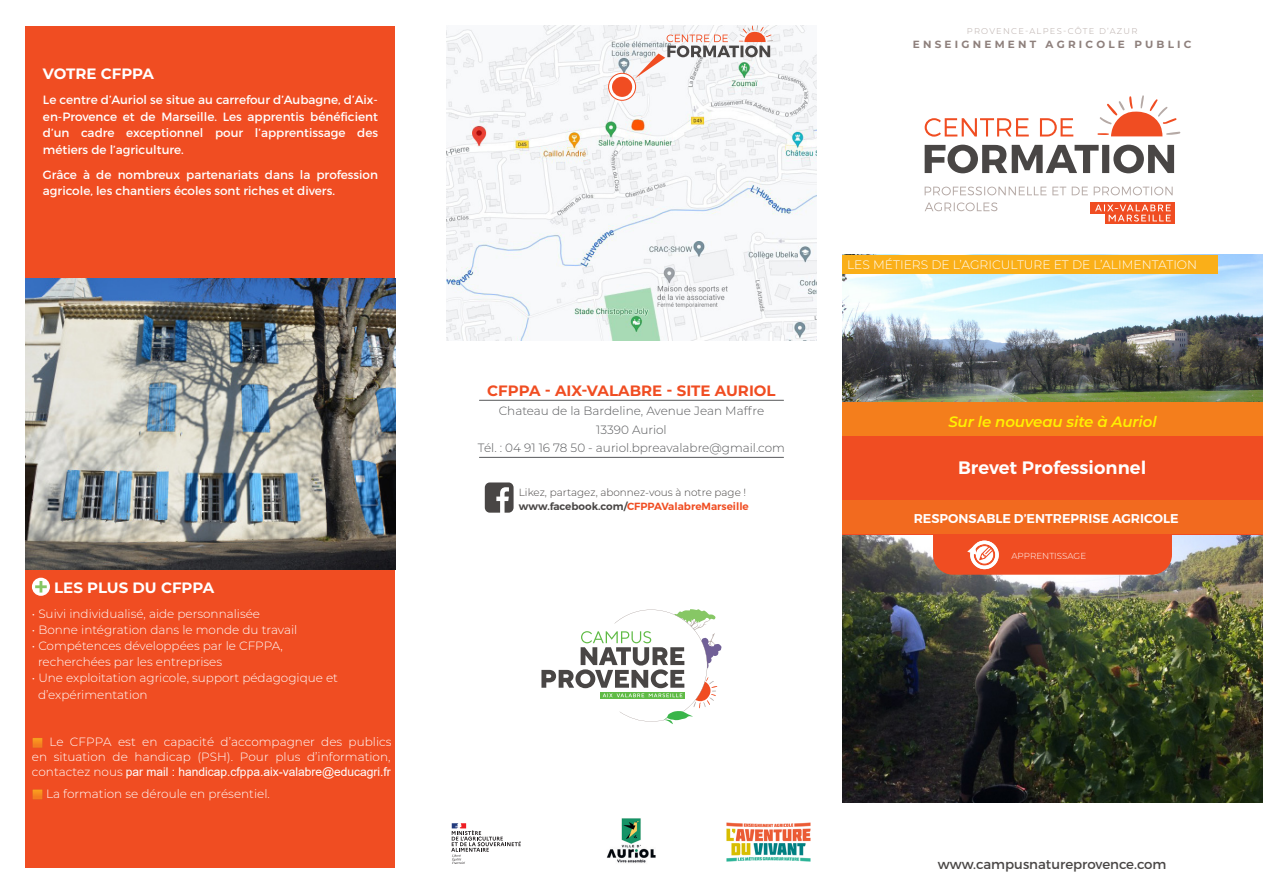
<style>
.page{position:relative;width:1263px;height:893px;background:#fff}
.page>*{position:absolute;margin:0;border:0;box-sizing:border-box;transform-origin:0 0}
.t1{font:600 18px "Montserrat";letter-spacing:.005em;color:#fff}
.t2{font:700 15px "Montserrat";color:#f04d22}
.t3{font:700 15px "Montserrat";color:#fff}
.t4{font:italic 600 15px "Montserrat";letter-spacing:-.01em;color:#fff101}
.t5{font:13.35px "Montserrat";color:#494645}
.t6{font:600 12.75px "Montserrat";color:#fff}
.t7{font:300 12.3px "Montserrat";color:#fff}
.t8{font:300 12px/15px "Montserrat";color:#fff;text-align:justify}
.t9{font:12px/16.5px "Montserrat";color:#fff;text-align:justify}
.t10{font:300 12px "Montserrat";color:#57585a}
.t11{font:700 10.5px "Montserrat";letter-spacing:.31em;color:#8e807c}
.t12{font:300 10.35px "Montserrat";color:#494645}
.t13{font:600 10.35px "Montserrat";color:#f04d22}
.t14{font:300 8.7px "Montserrat";color:#fff}
.t15{font:300 8.4px "Montserrat";letter-spacing:.15em;color:#b5a9a5}
.s1{font-family:"Arial";font-weight:400}
.s2{color:#494645}
</style>
<div class="page">
<img style="left:842px;top:255px;width:421px;height:548px">
<div style="left:26px;top:26px;width:369px;height:841px;background:#f04d22"></div>
<svg style="left:32px;top:578px;width:18px;height:18px"></svg>
<svg style="left:35px;top:581px;width:12px;height:11px"></svg>
<div style="left:842px;top:402px;width:421px;height:133px;background:#f04d22"></div>
<svg style="left:485px;top:482px;width:29px;height:31px"></svg>
<svg style="left:925px;top:145px;width:249px;height:28px"></svg>
<svg style="left:925px;top:118px;width:148px;height:19px"></svg>
<div style="left:1090px;top:202px;width:84px;height:12px;background:#f04d22"></div>
<svg style="left:1097px;top:95px;width:84px;height:41px"></svg>
<svg style="left:925px;top:202px;width:72px;height:9px"></svg>
<svg style="left:925px;top:187px;width:141px;height:8px"></svg>
<div style="left:1105px;top:213px;width:69px;height:11px;background:#f04d22"></div>
<svg style="left:1095px;top:204px;width:76px;height:18px"></svg>
<svg style="left:1072px;top:187px;width:101px;height:8px"></svg>
<div style="left:842px;top:255px;width:375px;height:18px;background:#faaf18"></div>
<div style="left:842px;top:500px;width:421px;height:34px;background:#f26a1f"></div>
<div style="left:842px;top:402px;width:421px;height:34px;background:#f47e1c"></div>
<hr style="left:479px;top:457px;width:304px;height:1px;background:#57585a">
<svg style="left:541px;top:609px;width:181px;height:115px"></svg>
<svg style="left:933px;top:535px;width:239px;height:40px;background:#ee5830"></svg>
<img style="left:26px;top:279px;width:369px;height:290px">
<hr style="left:479px;top:400px;width:304px;height:1px;background:#57585a">
<img style="left:446px;top:26px;width:370px;height:314px">
<svg style="left:609px;top:73px;width:27px;height:27px"></svg>
<div style="left:608px;top:73px;width:28px;height:28px;border:1px solid #f04d22;border-radius:50%"></div>
<div style="left:612px;top:77px;width:20px;height:20px;background:#f04d22;border-radius:50%"></div>
<svg style="left:635px;top:25px;width:138px;height:53px"></svg>
<img style="left:606px;top:818px;width:50px;height:45px">
<img style="left:726px;top:822px;width:85px;height:40px">
<svg style="left:451px;top:823px;width:70px;height:41px"></svg>
<p class="t3" style="left:43px;top:63px;width:113px">VOTRE CFPPA</p>
<p class="t9" style="left:43px;top:92px;width:337px">Le centre d’Auriol se situe au carrefour d’Aubagne, d’Aix&shy;en-Provence et de Marseille. Les apprentis bénéficient d’un cadre exceptionnel pour l’apprentissage des métiers de l’agriculture.</p>
<p class="t9" style="left:43px;top:166px;width:337px">Grâce à de nombreux partenariats dans la profession agricole, les chantiers écoles sont riches et divers.</p>
<p class="t3" style="left:54px;top:577px;width:161px">LES PLUS DU CFPPA</p>
<p class="t8" style="left:32px;top:605px;width:230px">• Suivi individualisé, aide personnalisée</p>
<p class="t8" style="left:32px;top:622px;width:267px">• Bonne intégration dans le monde du travail</p>
<p class="t8" style="left:32px;top:638px;width:253px">• Compétences développées par le CFPPA,</p>
<p class="t8" style="left:38px;top:654px;width:186px">recherchées par les entreprises</p>
<p class="t8" style="left:32px;top:670px;width:308px">• Une exploitation agricole, support pédagogique et</p>
<p class="t8" style="left:38px;top:686px;width:111px">d’expérimentation</p>
<p class="t8" style="left:32px;top:734px;width:361px;text-indent:18px">Le CFPPA est en capacité d’accompagner des publics en situation de handicap (PSH). Pour plus d’information, contactez nous <span class="s1">par mail : handicap.cfppa.aix-valabre@educagri.fr</span></p>
<p class="t8" style="left:46px;top:785px;width:225px">La formation se déroule en présentiel.</p>
<p class="t15" style="left:967px;top:25px;width:172px">PROVENCE-ALPES-CÔTE D’AZUR</p>
<p class="t11" style="left:913px;top:37px;width:280px">ENSEIGNEMENT AGRICOLE PUBLIC</p>
<p class="t2" style="left:487px;top:380px;width:290px">CFPPA - AIX-VALABRE - SITE AURIOL</p>
<p class="t10" style="left:499px;top:403px;width:267px">Chateau de la Bardeline, Avenue Jean Maffre</p>
<p class="t10" style="left:596px;top:421px;width:72px">13390 Auriol</p>
<p class="t10" style="left:478px;top:440px;width:309px">Tél. : 04 91 16 78 50 - auriol.bpreavalabre@gmail.com</p>
<p class="t12" style="left:519px;top:485px;width:229px">Likez, partagez, abonnez-vous à notre page !</p>
<p class="t13" style="left:519px;top:500px;width:231px"><span class="s2">www.facebook.com/</span>CFPPAValabreMarseille</p>
<p class="t7" style="left:847px;top:256px;width:352px">LES MÉTIERS DE L’AGRICULTURE ET DE L’ALIMENTATION</p>
<p class="t4" style="left:948px;top:411px;width:210px">Sur le nouveau site à Auriol</p>
<p class="t1" style="left:958px;top:456px;width:190px">Brevet Professionnel</p>
<p class="t6" style="left:914px;top:511px;width:266px">RESPONSABLE D’ENTREPRISE AGRICOLE</p>
<p class="t14" style="left:1011px;top:550px;width:76px">APPRENTISSAGE</p>
<p class="t5" style="left:938px;top:856px;width:230px">www.campusnatureprovence.com</p>
</div>
